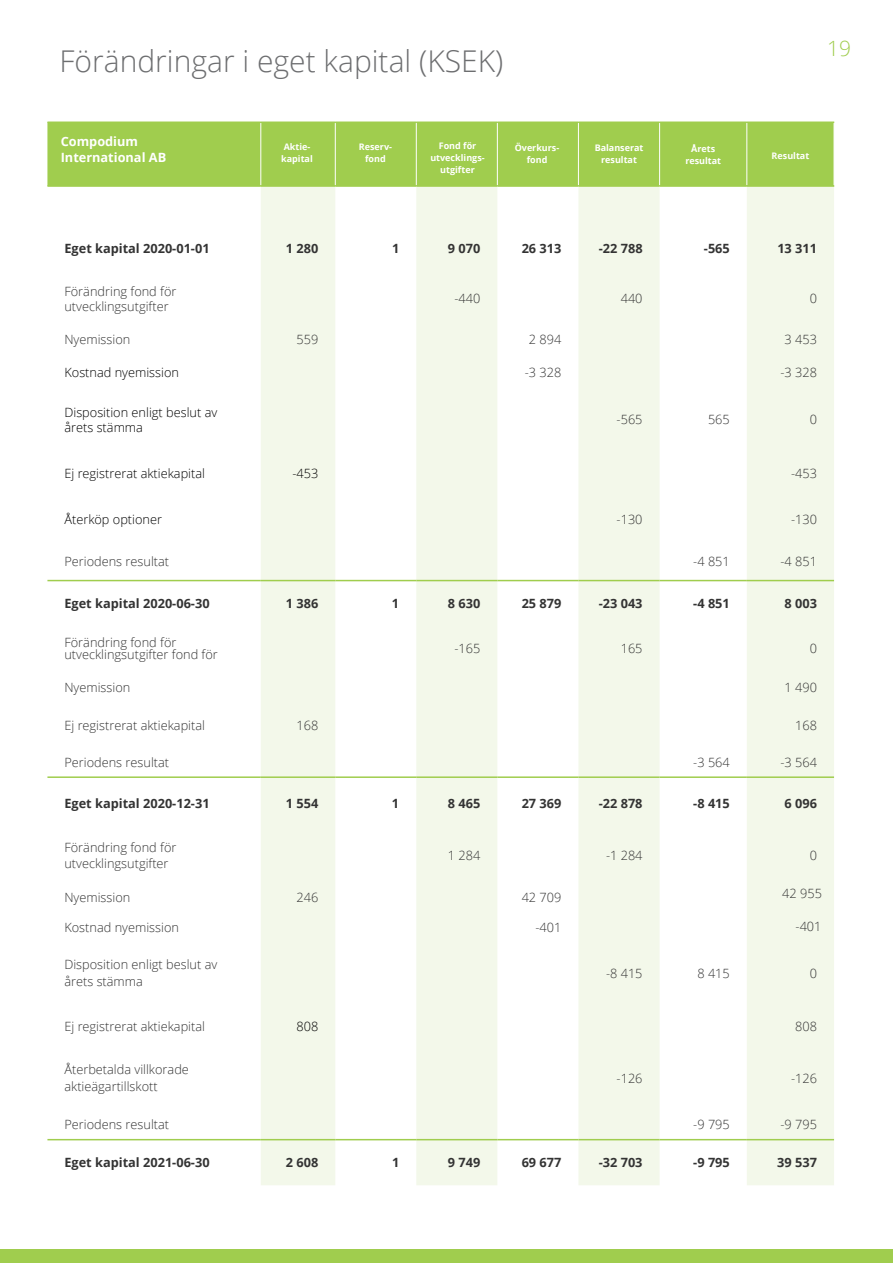
<style>
.page{position:relative;width:893px;height:1263px;background:#fff}
.page>*{position:absolute;margin:0;border:0;box-sizing:border-box;transform-origin:0 0}
.t1{font:300 30px "Open Sans";color:#6d6e70}
.t2{font:300 21px "Open Sans";color:#a0cd4e}
.t3{font:300 12.75px/16.5px "Open Sans";color:#333}
.t4{font:700 12.75px "Open Sans";color:#333}
.t5{font:300 12.75px/15px "Open Sans";color:#000}
.t6{font:700 12.75px/16.5px "Open Sans";color:#fff}
.t7{font:700 9px/12px "Open Sans";color:#fff;text-align:center}
</style>
<div class="page">
<div style="left:0;top:1249px;width:893px;height:14px;background:#a0cd4e"></div>
<div style="left:47px;top:123px;width:787px;height:62px;background:#a0cd4e"></div>
<div style="left:261px;top:187px;width:74px;height:998px;background:#f3f8ea"></div>
<svg style="left:416px;top:187px;width:418px;height:998px;fill:#f3f8ea"></svg>
<hr style="left:261px;top:123px;width:1px;height:62px;background:#fff">
<hr style="left:335px;top:123px;width:1px;height:62px;background:#fff">
<hr style="left:416px;top:123px;width:1px;height:62px;background:#fff">
<hr style="left:497px;top:123px;width:1px;height:62px;background:#fff">
<hr style="left:578px;top:123px;width:1px;height:62px;background:#fff">
<hr style="left:659px;top:123px;width:1px;height:62px;background:#fff">
<hr style="left:747px;top:123px;width:1px;height:62px;background:#fff">
<hr style="left:47px;top:185px;width:214px;height:2px;background:#a0cd4e">
<hr style="left:261px;top:185px;width:74px;height:2px;background:#a0cd4e">
<hr style="left:335px;top:185px;width:81px;height:2px;background:#a0cd4e">
<hr style="left:416px;top:185px;width:81px;height:2px;background:#a0cd4e">
<hr style="left:497px;top:185px;width:81px;height:2px;background:#a0cd4e">
<hr style="left:578px;top:185px;width:82px;height:2px;background:#a0cd4e">
<hr style="left:660px;top:185px;width:87px;height:2px;background:#a0cd4e">
<hr style="left:747px;top:185px;width:87px;height:2px;background:#a0cd4e">
<hr style="left:47px;top:122px;width:214px;height:1px;background:#a0cd4e">
<hr style="left:261px;top:122px;width:74px;height:1px;background:#a0cd4e">
<hr style="left:335px;top:122px;width:81px;height:1px;background:#a0cd4e">
<hr style="left:416px;top:122px;width:81px;height:1px;background:#a0cd4e">
<hr style="left:497px;top:122px;width:81px;height:1px;background:#a0cd4e">
<hr style="left:578px;top:122px;width:82px;height:1px;background:#a0cd4e">
<hr style="left:660px;top:122px;width:87px;height:1px;background:#a0cd4e">
<hr style="left:747px;top:122px;width:87px;height:1px;background:#a0cd4e">
<hr style="left:47px;top:580px;width:214px;height:1px;background:#a0cd4e">
<hr style="left:261px;top:580px;width:74px;height:1px;background:#a0cd4e">
<hr style="left:335px;top:580px;width:81px;height:1px;background:#a0cd4e">
<hr style="left:416px;top:580px;width:81px;height:1px;background:#a0cd4e">
<hr style="left:497px;top:580px;width:81px;height:1px;background:#a0cd4e">
<hr style="left:578px;top:580px;width:82px;height:1px;background:#a0cd4e">
<hr style="left:660px;top:580px;width:87px;height:1px;background:#a0cd4e">
<hr style="left:747px;top:580px;width:87px;height:1px;background:#a0cd4e">
<hr style="left:47px;top:776px;width:214px;height:2px;background:#a0cd4e">
<hr style="left:261px;top:776px;width:74px;height:2px;background:#a0cd4e">
<hr style="left:335px;top:776px;width:81px;height:2px;background:#a0cd4e">
<hr style="left:416px;top:776px;width:81px;height:2px;background:#a0cd4e">
<hr style="left:497px;top:776px;width:81px;height:2px;background:#a0cd4e">
<hr style="left:578px;top:776px;width:82px;height:2px;background:#a0cd4e">
<hr style="left:660px;top:776px;width:87px;height:2px;background:#a0cd4e">
<hr style="left:747px;top:776px;width:87px;height:2px;background:#a0cd4e">
<hr style="left:47px;top:1139px;width:214px;height:1px;background:#a0cd4e">
<hr style="left:261px;top:1139px;width:74px;height:1px;background:#a0cd4e">
<hr style="left:335px;top:1139px;width:81px;height:1px;background:#a0cd4e">
<hr style="left:416px;top:1139px;width:81px;height:1px;background:#a0cd4e">
<hr style="left:497px;top:1139px;width:81px;height:1px;background:#a0cd4e">
<hr style="left:578px;top:1139px;width:82px;height:1px;background:#a0cd4e">
<hr style="left:660px;top:1139px;width:87px;height:1px;background:#a0cd4e">
<hr style="left:747px;top:1139px;width:87px;height:1px;background:#a0cd4e">
<h1 class="t1" style="left:60px;top:41px;width:445px">Förändringar i eget kapital (KSEK)</h1>
<p class="t6" style="left:61px;top:133px;width:107px">Compodium<br>International AB</p>
<p class="t7" style="left:281px;top:141px;width:33px;text-align:left">Aktie&shy;kapital</p>
<p class="t7" style="left:430px;top:139px;width:56px">Fond för utvecklings&shy;utgifter</p>
<p class="t7" style="left:515px;top:141px;width:46px">Överkurs&shy;fond</p>
<p class="t7" style="left:359px;top:141px;width:35px">Reserv&shy;fond</p>
<p class="t7" style="left:595px;top:142px;width:50px">Balanserat resultat</p>
<h2 class="t2" style="left:827px;top:34px;width:25px">19</h2>
<p class="t7" style="left:685px;top:142px;width:37px">Årets resultat</p>
<p class="t7" style="left:772px;top:149px;width:39px">Resultat</p>
<p class="t4" style="left:64px;top:240px;width:147px">Eget kapital 2020-01-01</p>
<p class="t4" style="left:286px;top:240px;width:34px">1 280</p>
<p class="t4" style="left:392px;top:240px;width:9px">1</p>
<p class="t4" style="left:448px;top:240px;width:34px">9 070</p>
<p class="t4" style="left:522px;top:240px;width:41px">26 313</p>
<p class="t4" style="left:599px;top:240px;width:45px">-22 788</p>
<p class="t4" style="left:704px;top:240px;width:27px">-565</p>
<p class="t4" style="left:777px;top:240px;width:41px">13 311</p>
<p class="t3" style="left:64px;top:283px;width:114px;line-height:15px">Förändring fond för utvecklingsutgifter</p>
<p class="t3" style="left:454px;top:290px;width:27px">-440</p>
<p class="t3" style="left:621px;top:290px;width:23px">440</p>
<p class="t3" style="left:810px;top:290px;width:9px">0</p>
<p class="t3" style="left:64px;top:331px;width:67px">Nyemission</p>
<p class="t3" style="left:296px;top:331px;width:23px">559</p>
<p class="t3" style="left:529px;top:331px;width:34px">2 894</p>
<p class="t3" style="left:785px;top:331px;width:34px">3 453</p>
<p class="t5" style="left:64px;top:365px;width:116px">Kostnad nyemission</p>
<p class="t3" style="left:525px;top:364px;width:38px">-3 328</p>
<p class="t3" style="left:780px;top:364px;width:38px">-3 328</p>
<p class="t5" style="left:64px;top:404px;width:154px">Disposition enligt beslut av årets stämma</p>
<p class="t3" style="left:617px;top:411px;width:27px">-565</p>
<p class="t3" style="left:708px;top:411px;width:23px">565</p>
<p class="t3" style="left:810px;top:411px;width:9px">0</p>
<p class="t5" style="left:64px;top:466px;width:142px">Ej registrerat aktiekapital</p>
<p class="t5" style="left:292px;top:466px;width:27px">-453</p>
<p class="t3" style="left:791px;top:465px;width:27px">-453</p>
<p class="t5" style="left:64px;top:512px;width:99px">Återköp optioner</p>
<p class="t3" style="left:617px;top:511px;width:27px">-130</p>
<p class="t3" style="left:791px;top:511px;width:27px">-130</p>
<p class="t3" style="left:64px;top:553px;width:106px">Periodens resultat</p>
<p class="t3" style="left:693px;top:553px;width:38px">-4 851</p>
<p class="t3" style="left:780px;top:553px;width:38px">-4 851</p>
<p class="t4" style="left:64px;top:594px;width:147px">Eget kapital 2020-06-30</p>
<p class="t4" style="left:286px;top:594px;width:34px">1 386</p>
<p class="t4" style="left:392px;top:594px;width:9px">1</p>
<p class="t4" style="left:448px;top:594px;width:34px">8 630</p>
<p class="t4" style="left:522px;top:594px;width:41px">25 879</p>
<p class="t4" style="left:599px;top:594px;width:45px">-23 043</p>
<p class="t4" style="left:693px;top:594px;width:38px">-4 851</p>
<p class="t4" style="left:785px;top:594px;width:34px">8 003</p>
<p class="t3" style="left:64px;top:636px;width:155px;line-height:12px">Förändring fond för utvecklingsutgifter fond för</p>
<p class="t3" style="left:454px;top:640px;width:27px">-165</p>
<p class="t3" style="left:621px;top:640px;width:23px">165</p>
<p class="t3" style="left:810px;top:640px;width:9px">0</p>
<p class="t3" style="left:64px;top:679px;width:67px">Nyemission</p>
<p class="t3" style="left:785px;top:679px;width:34px">1 490</p>
<p class="t3" style="left:64px;top:717px;width:142px">Ej registrerat aktiekapital</p>
<p class="t3" style="left:296px;top:717px;width:23px">168</p>
<p class="t3" style="left:795px;top:717px;width:23px">168</p>
<p class="t3" style="left:64px;top:754px;width:106px">Periodens resultat</p>
<p class="t3" style="left:693px;top:754px;width:38px">-3 564</p>
<p class="t3" style="left:780px;top:754px;width:38px">-3 564</p>
<p class="t4" style="left:64px;top:794px;width:147px">Eget kapital 2020-12-31</p>
<p class="t4" style="left:286px;top:794px;width:34px">1 554</p>
<p class="t4" style="left:392px;top:794px;width:9px">1</p>
<p class="t4" style="left:448px;top:794px;width:34px">8 465</p>
<p class="t4" style="left:522px;top:794px;width:41px">27 369</p>
<p class="t4" style="left:599px;top:794px;width:45px">-22 878</p>
<p class="t4" style="left:693px;top:794px;width:38px">-8 415</p>
<p class="t4" style="left:785px;top:794px;width:34px">6 096</p>
<p class="t3" style="left:64px;top:839px;width:114px">Förändring fond för utvecklingsutgifter</p>
<p class="t3" style="left:448px;top:847px;width:34px">1 284</p>
<p class="t3" style="left:606px;top:847px;width:38px">-1 284</p>
<p class="t3" style="left:810px;top:847px;width:9px">0</p>
<p class="t3" style="left:64px;top:889px;width:67px">Nyemission</p>
<p class="t3" style="left:296px;top:889px;width:23px">246</p>
<p class="t3" style="left:522px;top:889px;width:41px">42 709</p>
<p class="t3" style="left:64px;top:918px;width:116px">Kostnad nyemission</p>
<p class="t3" style="left:535px;top:918px;width:27px">-401</p>
<p class="t3" style="left:64px;top:956px;width:154px">Disposition enligt beslut av årets stämma</p>
<p class="t3" style="left:606px;top:964px;width:38px">-8 415</p>
<p class="t3" style="left:697px;top:964px;width:34px">8 415</p>
<p class="t3" style="left:810px;top:964px;width:9px">0</p>
<p class="t3" style="left:64px;top:1017px;width:142px">Ej registrerat aktiekapital</p>
<p class="t5" style="left:296px;top:1018px;width:23px">808</p>
<p class="t3" style="left:795px;top:1017px;width:23px">808</p>
<p class="t3" style="left:64px;top:1061px;width:126px">Återbetalda villkorade aktieägartillskott</p>
<p class="t3" style="left:617px;top:1069px;width:27px">-126</p>
<p class="t3" style="left:791px;top:1069px;width:27px">-126</p>
<p class="t3" style="left:64px;top:1115px;width:106px">Periodens resultat</p>
<p class="t3" style="left:693px;top:1115px;width:38px">-9 795</p>
<p class="t3" style="left:780px;top:1115px;width:38px">-9 795</p>
<p class="t4" style="left:64px;top:1154px;width:147px">Eget kapital 2021-06-30</p>
<p class="t4" style="left:286px;top:1154px;width:34px">2 608</p>
<p class="t4" style="left:392px;top:1154px;width:9px">1</p>
<p class="t4" style="left:448px;top:1154px;width:34px">9 749</p>
<p class="t4" style="left:522px;top:1154px;width:41px">69 677</p>
<p class="t4" style="left:599px;top:1154px;width:45px">-32 703</p>
<p class="t4" style="left:693px;top:1154px;width:38px">-9 795</p>
<p class="t4" style="left:777px;top:1154px;width:41px">39 537</p>
<p class="t3" style="left:782px;top:885px;width:41px">42 955</p>
<p class="t3" style="left:796px;top:918px;width:27px">-401</p>
</div>
